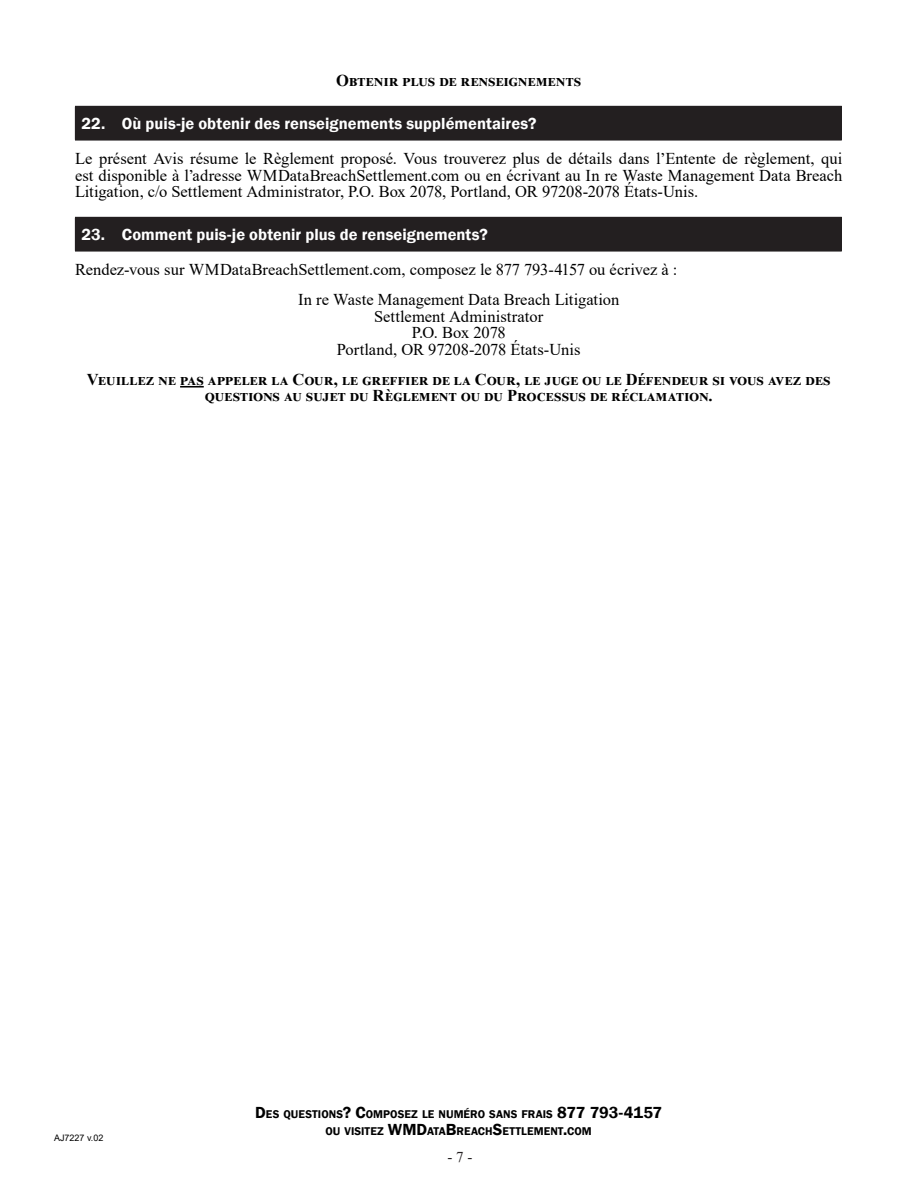
<style>
.page{position:relative;width:918px;height:1188px;background:#fff}
.page>*{position:absolute;margin:0;border:0;box-sizing:border-box;transform-origin:0 0}
.First_Page_Header{font:16.5px/16.5px "Times New Roman";color:#000;text-align:justify}
.First_Page_Header-2{font:700 16.5px/16.5px "Times New Roman";letter-spacing:.02em;color:#000;text-align:center}
.t1{font:600 16.5px "Franklin Gothic";letter-spacing:.005em;color:#fff}
.t2{font:15px "Times New Roman";color:#231f20}
.t3{font:600 11.55px/16.5px "Franklin Gothic";letter-spacing:.005em;color:#000;text-align:center}
.t4{font:9px "Arial";color:#000}
.s1{font-size:16.5px}
</style>
<div class="page">
<hr style="left:180px;top:386px;width:24px;height:2px;background:#000">
<div style="left:75px;top:106px;width:766px;height:34px;background:#231f20"></div>
<hr style="left:75px;top:106px;width:767px;height:1px;background:#231f20">
<hr style="left:841px;top:107px;width:1px;height:33px;background:#231f20">
<hr style="left:75px;top:140px;width:767px;height:1px;background:#231f20">
<div style="left:75px;top:217px;width:766px;height:34px;background:#231f20"></div>
<hr style="left:75px;top:217px;width:767px;height:1px;background:#231f20">
<hr style="left:841px;top:218px;width:1px;height:33px;background:#231f20">
<hr style="left:75px;top:251px;width:767px;height:1px;background:#231f20">
<p class="First_Page_Header-2" style="left:336px;top:72px;width:247px">Obtenir plus de renseignements</p>
<p class="t1" style="left:81px;top:113px;width:457px">22. Où puis-je obtenir des renseignements supplémentaires?</p>
<p class="First_Page_Header" style="left:75px;top:150px;width:769px">Le présent Avis résume le Règlement proposé. Vous trouverez plus de détails dans l’Entente de règlement, qui est disponible à l’adresse WMDataBreachSettlement.com ou en écrivant au In re Waste Management Data Breach Litigation, c/o Settlement Administrator, P.O. Box 2078, Portland, OR 97208-2078 États-Unis.</p>
<p class="t1" style="left:81px;top:224px;width:408px">23. Comment puis-je obtenir plus de renseignements?</p>
<p class="First_Page_Header" style="left:75px;top:261px;width:604px">Rendez-vous sur WMDataBreachSettlement.com, composez le 877 793-4157 ou écrivez à :</p>
<p class="First_Page_Header" style="left:298px;top:291px;width:323px">In re Waste Management Data Breach Litigation</p>
<p class="First_Page_Header" style="left:374px;top:308px;width:171px">Settlement Administrator</p>
<p class="First_Page_Header" style="left:412px;top:324px;width:96px">P.O. Box 2078</p>
<p class="First_Page_Header" style="left:337px;top:341px;width:245px">Portland, OR 97208-2078 États-Unis</p>
<p class="First_Page_Header-2" style="left:87px;top:371px;width:745px">Veuillez ne pas appeler la Cour, le greffier de la Cour, le juge ou le Défendeur si vous avez des questions au sujet du Règlement ou du Processus de réclamation.</p>
<p class="t4" style="left:54px;top:1131px;width:51px">AJ7227 v.02</p>
<p class="t3" style="left:255px;top:1106px;width:409px"><span class="s1">D</span>ES QUESTIONS<span class="s1">? C</span>OMPOSEZ LE NUMÉRO SANS FRAIS <span class="s1">877 793-4157<br></span>OU VISITEZ <span class="s1">WMD</span>ATA<span class="s1">B</span>REACH<span class="s1">S</span>ETTLEMENT<span class="s1">.</span>COM</p>
<p class="t2" style="left:447px;top:1146px;width:26px">- 7 -</p>
</div>
